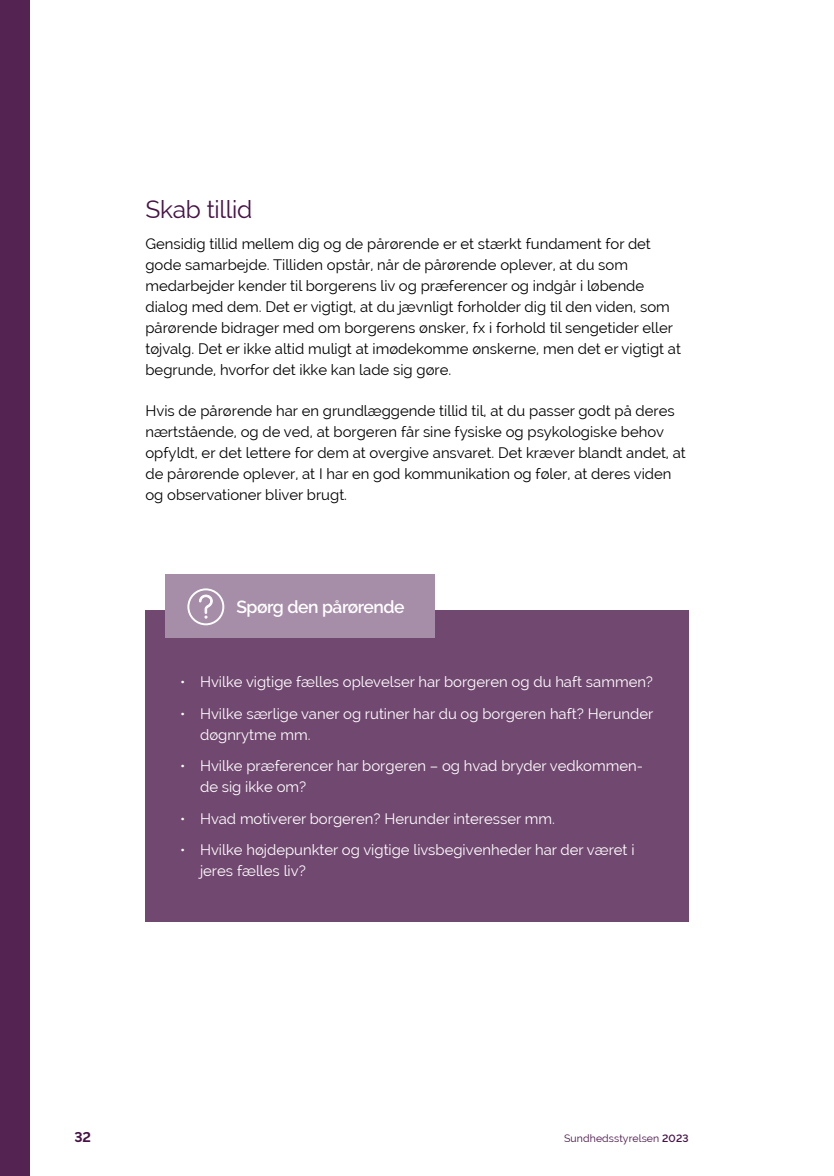
<style>
.page{position:relative;width:834px;height:1176px;background:#fff}
.page>*{position:absolute;margin:0;border:0;box-sizing:border-box;transform-origin:0 0}
.t1{font:24.5px "Raleway";letter-spacing:-.01em;color:#471347}
.t2{font:600 17.5px "Raleway";letter-spacing:-.025em;color:#fff}
.t3{font:14.88px/21px "Raleway";color:#000}
.t4{font:14.88px/21px "Raleway";color:#fff}
.t5{font:700 14px "Raleway";color:#471347}
.t6{font:10.5px "Raleway";letter-spacing:.01em;color:#471347}
.s1{font-weight:600}
</style>
<div class="page">
<div style="left:0;top:0;width:30px;height:1176px;background:#542352"></div>
<div style="left:145px;top:610px;width:543px;height:311px;background:#714870"></div>
<div style="left:165px;top:575px;width:269px;height:63px;background:#a68da8"></div>
<div style="left:187px;top:588px;width:37px;height:37px;border:2px solid #fff;border-radius:50%"></div>
<svg style="left:199px;top:594px;width:14px;height:24px"></svg>
<h1 class="t1" style="left:145px;top:195px;width:108px">Skab tillid</h1>
<p class="t3" style="left:145px;top:233px;width:537px">Gensidig tillid mellem dig og de pårørende er et stærkt fundament for det gode samarbejde. Tilliden opstår, når de pårørende oplever, at du som medarbejder kender til borgerens liv og præferencer og indgår i løbende dialog med dem. Det er vigtigt, at du jævnligt forholder dig til den viden, som pårørende bidrager med om borgerens ønsker, fx i forhold til sengetider eller tøjvalg. Det er ikke altid muligt at imødekomme ønskerne, men det er vigtigt at begrunde, hvorfor det ikke kan lade sig gøre.</p>
<p class="t3" style="left:145px;top:400px;width:541px">Hvis de pårørende har en grundlæggende tillid til, at du passer godt på deres nærtstående, og de ved, at borgeren får sine fysiske og psykologiske behov opfyldt, er det lettere for dem at overgive ansvaret. Det kræver blandt andet, at de pårørende oplever, at I har en god kommunikation og føler, at deres viden og observationer bliver brugt.</p>
<p class="t2" style="left:236px;top:597px;width:170px">Spørg den pårørende</p>
<p class="t4" style="left:180px;top:671px;width:474px">• Hvilke vigtige fælles oplevelser har borgeren og du haft sammen?</p>
<p class="t4" style="left:200px;top:703px;width:455px;text-indent:-20px">• Hvilke særlige vaner og rutiner har du og borgeren haft? Herunder døgnrytme mm.</p>
<p class="t4" style="left:200px;top:755px;width:444px;text-indent:-20px">• Hvilke præferencer har borgeren – og hvad bryder vedkommen&shy;de sig ikke om?</p>
<p class="t4" style="left:180px;top:808px;width:376px">• Hvad motiverer borgeren? Herunder interesser mm.</p>
<p class="t4" style="left:200px;top:839px;width:436px;text-indent:-20px">• Hvilke højdepunkter og vigtige livsbegivenheder har der været i jeres fælles liv?</p>
<p class="t5" style="left:74px;top:1129px;width:18px">32</p>
<p class="t6" style="left:564px;top:1132px;width:126px">Sundhedsstyrelsen <span class="s1">2023</span></p>
</div>
